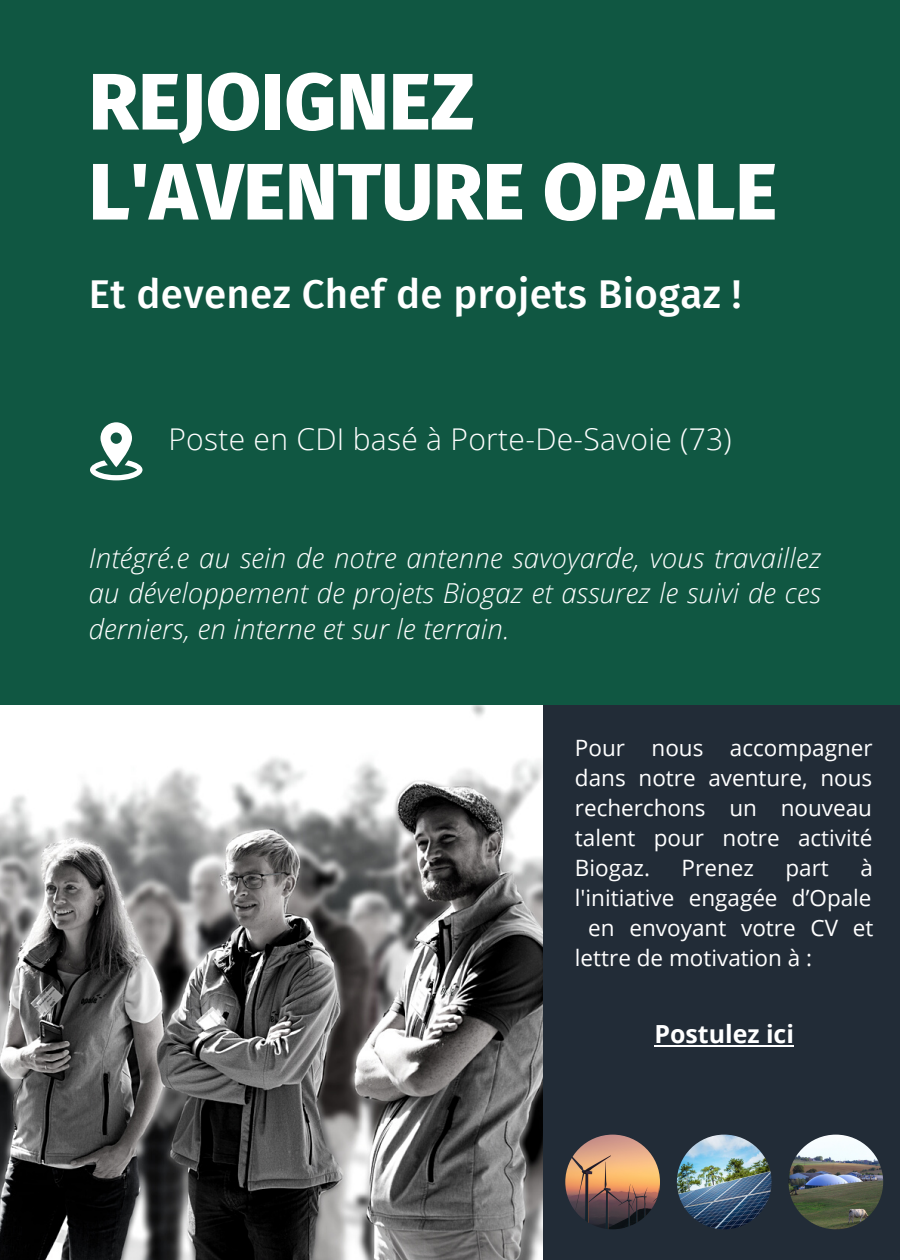
<style>
.page{position:relative;width:900px;height:1260px;background:#105742}
.page>*{position:absolute;margin:0;border:0;box-sizing:border-box;transform-origin:0 0}
.t1{font:800 80px/90px "Fira Sans";color:#fff}
.t2{font:500 40.25px "Fira Sans";letter-spacing:.01em;color:#fff}
.t3{font:300 30px "Open Sans";letter-spacing:.01em;color:#fff}
.t4{font:italic 300 27.5px/35.5px "Open Sans";letter-spacing:.01em;color:#fff;text-align:justify}
.t5{font:700 25px "Open Sans";color:#fff}
.t6{font:22.5px/30px "Open Sans";color:#fff;text-align:justify}
</style>
<div class="page">
<img style="left:0;top:706px;width:543px;height:554px">
<div style="left:543px;top:706px;width:357px;height:554px;background:#222c37"></div>
<img style="left:565px;top:1135px;width:95px;height:94px;border-radius:50%">
<img style="left:677px;top:1135px;width:95px;height:94px;border-radius:50%">
<img style="left:788px;top:1135px;width:95px;height:94px;border-radius:50%">
<svg style="left:90px;top:422px;width:52px;height:58px"></svg>
<hr style="left:654px;top:1045px;width:140px;height:2px;background:#fff">
<p class="t1" style="left:89px;top:58px;width:690px">REJOIGNEZ<br>L'AVENTURE OPALE</p>
<p class="t2" style="left:89px;top:270px;width:654px">Et devenez Chef de projets Biogaz !</p>
<p class="t3" style="left:168px;top:418px;width:565px">Poste en CDI basé à Porte-De-Savoie (73)</p>
<p class="t4" style="left:89px;top:539px;width:734px">Intégré.e au sein de notre antenne savoyarde, vous travaillez au développement de projets Biogaz et assurez le suivi de ces derniers, en interne et sur le terrain.</p>
<p class="t6" style="left:575px;top:732px;width:299px">Pour nous accompagner dans notre aventure, nous recherchons un nouveau talent pour notre activité Biogaz.</p>
<p class="t6" style="left:682px;top:852px;width:74px">Prenez</p>
<p class="t6" style="left:785px;top:852px;width:45px">part</p>
<p class="t6" style="left:860px;top:852px;width:14px">à</p>
<p class="t6" style="left:575px;top:882px;width:298px">l'initiative engagée d’Opale</p>
<p class="t6" style="left:588px;top:912px;width:287px">en envoyant votre CV et</p>
<p class="t6" style="left:575px;top:942px;width:239px">lettre de motivation à :</p>
<p class="t5" style="left:654px;top:1016px;width:141px">Postulez ici</p>
</div>
